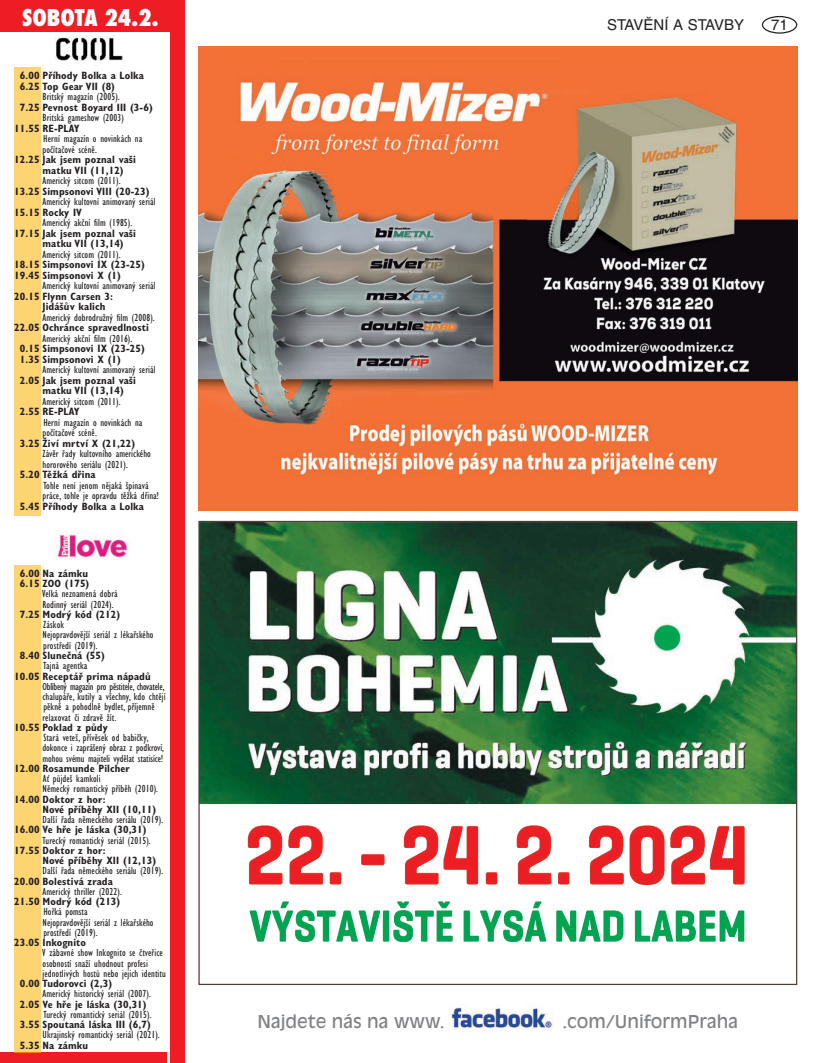
<style>
.page{position:relative;width:815px;height:1063px;background:#fff}
.page>*{position:absolute;margin:0;border:0;box-sizing:border-box;transform-origin:0 0}
.t1{font:800 condensed 22.5px "Futura";color:#fff}
.t2{font:17.5px "Antique Olive CE";color:#808285}
.t3{font:15px "Helvetica CE";color:#231f20}
.t4{font:condensed 10.62px/10.2px "Gill Sans CE";letter-spacing:.01em;color:#231f20}
.t5{font:700 condensed 10.62px/10.5px "Gill Sans CE";letter-spacing:.01em;color:#231f20}
</style>
<div class="page">
<div style="left:762px;top:16px;width:35px;height:18px;border:1px solid #231f20;border-radius:50%"></div>
<img style="left:451px;top:1007px;width:103px;height:23px">
<div style="left:0;top:0;width:184px;height:32px;background:#ee1d23"></div>
<img style="left:55px;top:36px;width:67px;height:25px">
<div style="left:170px;top:0;width:14px;height:1063px;background:#ee1d23"></div>
<div style="left:0;top:1052px;width:167px;height:11px;background:#ee1d23"></div>
<div style="left:14px;top:67px;width:27px;height:449px;background:#fdd472"></div>
<img style="left:55px;top:531px;width:75px;height:29px">
<div style="left:14px;top:565px;width:27px;height:487px;background:#fdd472"></div>
<img style="left:198px;top:46px;width:599px;height:464px">
<img style="left:200px;top:523px;width:595px;height:419px">
<h1 class="t1" style="left:22px;top:2px;width:138px">SOBOTA 24.2.</h1>
<h3 class="t3" style="left:607px;top:16px;width:138px">STAVĚNÍ A STAVBY</h3>
<p class="t5" style="left:20px;top:70px;width:126px">6.00 Příhody Bolka a Lolka<br>6.25 Top Gear VII (8)</p>
<p class="t4" style="left:43px;top:91px;width:79px">Britský magazín (2005).</p>
<p class="t5" style="left:20px;top:102px;width:135px">7.25 Pevnost Boyard III (3-6)</p>
<p class="t4" style="left:43px;top:112px;width:83px">Britská gameshow (2003)</p>
<p class="t5" style="left:14px;top:123px;width:67px">11.55 RE-PLAY</p>
<p class="t4" style="left:43px;top:133px;width:101px">Herní magazín o novinkách na počítačové scéně.</p>
<p class="t5" style="left:43px;top:154px;width:95px;text-indent:-28px">12.25 Jak jsem poznal vaši matku VII (11,12)</p>
<p class="t4" style="left:43px;top:175px;width:80px">Americký sitcom (2011).</p>
<p class="t5" style="left:14px;top:186px;width:137px">13.25 Simpsonovi VIII (20-23)</p>
<p class="t4" style="left:43px;top:196px;width:114px">Americký kultovní animovaný seriál</p>
<p class="t5" style="left:14px;top:207px;width:69px">15.15 Rocky IV</p>
<p class="t4" style="left:43px;top:217px;width:91px">Americký akční film (1985).</p>
<p class="t5" style="left:43px;top:228px;width:95px;text-indent:-28px">17.15 Jak jsem poznal vaši matku VII (13,14)</p>
<p class="t4" style="left:43px;top:249px;width:80px">Americký sitcom (2011).</p>
<p class="t5" style="left:14px;top:259px;width:132px">18.15 Simpsonovi IX (23-25)<br>19.45 Simpsonovi X (1)</p>
<p class="t4" style="left:43px;top:280px;width:114px">Americký kultovní animovaný seriál</p>
<p class="t5" style="left:43px;top:291px;width:72px;text-indent:-28px">20.15 Flynn Carsen 3:<br>Jidášův kalich</p>
<p class="t4" style="left:43px;top:312px;width:114px">Americký dobrodružný film (2008).</p>
<p class="t5" style="left:14px;top:322px;width:136px">22.05 Ochránce spravedlnosti</p>
<p class="t4" style="left:43px;top:333px;width:91px">Americký akční film (2016).</p>
<p class="t5" style="left:20px;top:343px;width:127px">0.15 Simpsonovi IX (23-25)<br>1.35 Simpsonovi X (1)</p>
<p class="t4" style="left:43px;top:364px;width:114px">Americký kultovní animovaný seriál</p>
<p class="t5" style="left:43px;top:375px;width:95px;text-indent:-23px">2.05 Jak jsem poznal vaši matku VII (13,14)</p>
<p class="t4" style="left:43px;top:396px;width:80px">Americký sitcom (2011).</p>
<p class="t5" style="left:20px;top:406px;width:61px">2.55 RE-PLAY</p>
<p class="t4" style="left:43px;top:417px;width:101px">Herní magazín o novinkách na počítačové scéně.</p>
<p class="t5" style="left:20px;top:438px;width:117px">3.25 Živí mrtví X (21,22)</p>
<p class="t4" style="left:43px;top:448px;width:110px">Závěr řady kultovního amerického hororového seriálu (2021).</p>
<p class="t5" style="left:20px;top:469px;width:77px">5.20 Těžká dřina</p>
<p class="t4" style="left:43px;top:480px;width:118px">Tohle není jenom nějaká špinavá práce, tohle je opravdu těžká dřina!</p>
<p class="t5" style="left:20px;top:501px;width:126px">5.45 Příhody Bolka a Lolka</p>
<p class="t5" style="left:20px;top:568px;width:71px">6.00 Na zámku<br>6.15 ZOO (175)</p>
<p class="t4" style="left:42px;top:589px;width:77px">Velká neznamená dobrá<br>Rodinný seriál (2024).</p>
<p class="t5" style="left:20px;top:609px;width:102px">7.25 Modrý kód (212)</p>
<p class="t4" style="left:43px;top:620px;width:113px">Záskok<br>Nejopravdovější seriál z lékařského prostředí (2019).</p>
<p class="t5" style="left:20px;top:650px;width:87px">8.40 Slunečná (55)</p>
<p class="t4" style="left:43px;top:661px;width:46px">Tajná agentka</p>
<p class="t5" style="left:14px;top:671px;width:138px">10.05 Receptář prima nápadů</p>
<p class="t4" style="left:43px;top:681px;width:125px">Oblíbený magazín pro pěstitele, chovatele, chalupáře, kutily a všechny, kdo chtějí pěkně a pohodlně bydlet, příjemně relaxovat či zdravě žít.</p>
<p class="t5" style="left:14px;top:722px;width:95px">10.55 Poklad z půdy</p>
<p class="t4" style="left:43px;top:732px;width:123px">Stará veteš, přívěsek od babičky, dokonce i zaprášený obraz z podkroví, mohou svému majiteli vydělat statisíce!</p>
<p class="t5" style="left:14px;top:763px;width:117px">12.00 Rosamunde Pilcher</p>
<p class="t4" style="left:43px;top:773px;width:117px">Ať půjdeš kamkoli<br>Německý romantický příběh (2010).</p>
<p class="t5" style="left:43px;top:794px;width:115px;text-indent:-28px">14.00 Doktor z hor:<br>Nové příběhy XII (10,11)</p>
<p class="t4" style="left:43px;top:814px;width:122px">Další řada německého seriálu (2019).</p>
<p class="t5" style="left:14px;top:824px;width:134px">16.00 Ve hře je láska (30,31)</p>
<p class="t4" style="left:43px;top:835px;width:110px">Turecký romantický seriál (2015).</p>
<p class="t5" style="left:43px;top:845px;width:115px;text-indent:-28px">17.55 Doktor z hor:<br>Nové příběhy XII (12,13)</p>
<p class="t4" style="left:43px;top:866px;width:122px">Další řada německého seriálu (2019).</p>
<p class="t5" style="left:14px;top:876px;width:100px">20.00 Bolestivá zrada</p>
<p class="t4" style="left:43px;top:886px;width:81px">Americký thriller (2022).</p>
<p class="t5" style="left:14px;top:896px;width:108px">21.50 Modrý kód (213)</p>
<p class="t4" style="left:43px;top:907px;width:113px">Hořká pomsta<br>Nejopravdovější seriál z lékařského prostředí (2019).</p>
<p class="t5" style="left:14px;top:937px;width:73px">23.05 Inkognito</p>
<p class="t4" style="left:42px;top:948px;width:125px">V zábavné show Inkognito se čtveřice osobností snaží uhodnout profesi jednotlivých hostů nebo jejich identitu</p>
<p class="t5" style="left:20px;top:978px;width:94px">0.00 Tudorovci (2,3)</p>
<p class="t4" style="left:43px;top:989px;width:110px">Americký historický seriál (2007).</p>
<p class="t5" style="left:20px;top:999px;width:128px">2.05 Ve hře je láska (30,31)</p>
<p class="t4" style="left:43px;top:1009px;width:110px">Turecký romantický seriál (2015).</p>
<p class="t5" style="left:20px;top:1019px;width:132px">3.55 Spoutaná láska III (6,7)</p>
<p class="t4" style="left:43px;top:1030px;width:119px">Ukrajinský romantický seriál (2021).</p>
<p class="t5" style="left:20px;top:1040px;width:70px">5.35 Na zámku</p>
<h2 class="t2" style="left:257px;top:1012px;width:189px">Najdete nás na www.</h2>
<h2 class="t2" style="left:562px;top:1012px;width:177px">.com/UniformPraha</h2>
<h3 class="t3" style="left:771px;top:16px;width:18px">71</h3>
</div>
